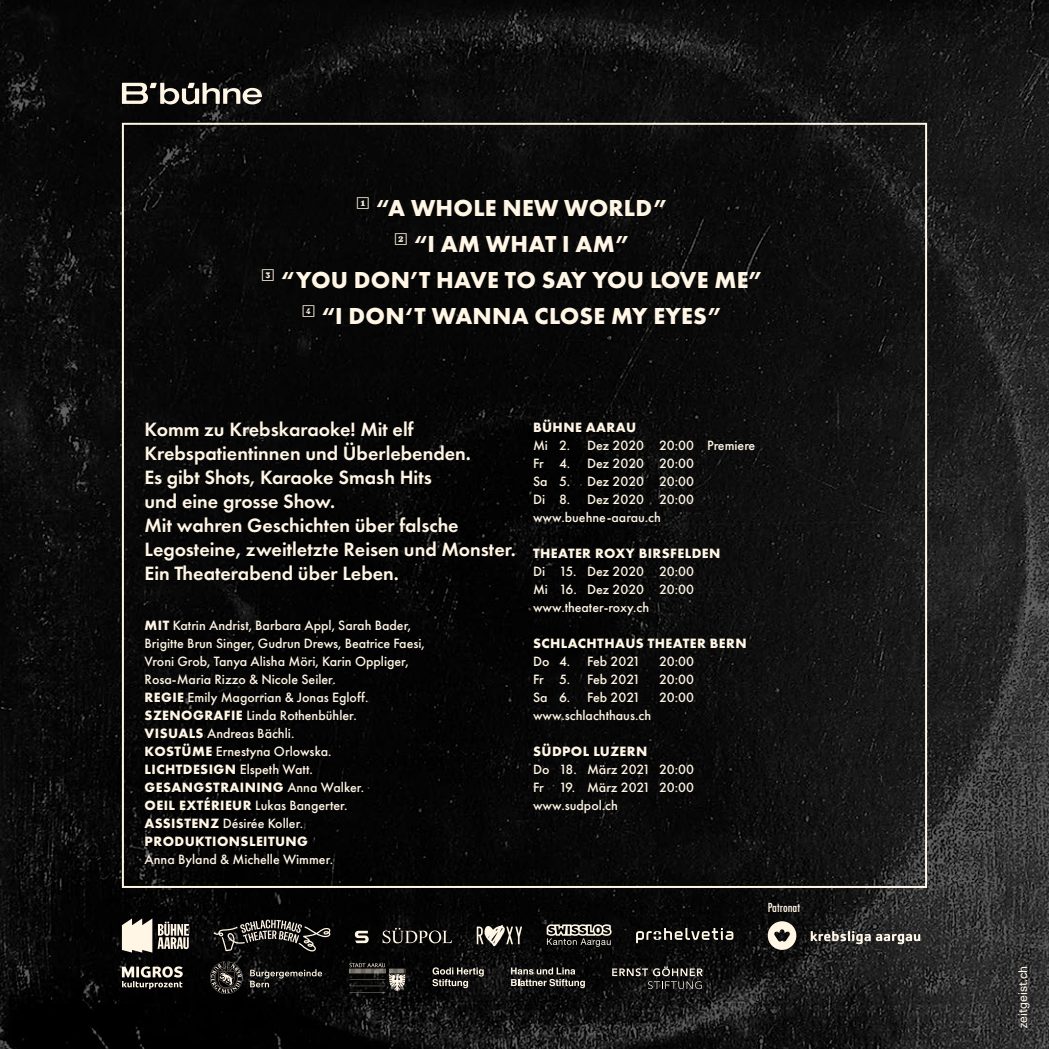
<style>
.page{position:relative;width:1049px;height:1049px;background:#fff}
.page>*{position:absolute;margin:0;border:0;box-sizing:border-box;transform-origin:0 0}
.t1{font:700 24px/36px "Futura PT";letter-spacing:.01em;color:#fff;text-align:center}
.t2{font:600 20px/24px "Futura PT";color:#fff}
.t3{font:500 14px/18px "Futura PT";color:#fff}
.t4{font:700 14px "Futura PT";letter-spacing:.03em;color:#fff}
.t5{font:500 13.8px "Futura PT Cond";color:#fff}
.t6{font:12px "Unica 77 LL";color:#fff}
.s1{font-weight:700}
</style>
<div class="page">
<img style="left:0;top:0;width:1049px;height:1049px">
<h1 class="t1" style="left:261px;top:189px;width:503px"><sup>1</sup> “A WHOLE NEW WORLD”<br><sup>2</sup> “I AM WHAT I AM”<br><sup>3</sup> “YOU DON’T HAVE TO SAY YOU LOVE ME”<br><sup>4</sup> “I DON‘T WANNA CLOSE MY EYES”</h1>
<h2 class="t2" style="left:145px;top:417px;width:373px">Komm zu Krebskaraoke! Mit elf Krebspatientinnen und Überlebenden.<br>Es gibt Shots, Karaoke Smash Hits<br>und eine grosse Show.<br>Mit wahren Geschichten über falsche Legosteine, zweitletzte Reisen und Monster.<br>Ein Theaterabend über Leben.</h2>
<p class="t3" style="left:145px;top:616px;width:282px"><span class="s1">MIT</span> Katrin Andrist, Barbara Appl, Sarah Bader, Brigitte Brun Singer, Gudrun Drews, Beatrice Faesi, Vroni Grob, Tanya Alisha Möri, Karin Oppliger, Rosa-Maria Rizzo &amp; Nicole Seiler.<br><span class="s1">REGIE</span> Emily Magorrian &amp; Jonas Egloff.<br><span class="s1">SZENOGRAFIE</span> Linda Rothenbühler.<br><span class="s1">VISUALS</span> Andreas Bächli.<br><span class="s1">KOSTÜME</span> Ernestyna Orlowska.<br><span class="s1">LICHTDESIGN</span> Elspeth Watt.<br><span class="s1">GESANGSTRAINING</span> Anna Walker.<br><span class="s1">OEIL EXTÉRIEUR</span> Lukas Bangerter.<br><span class="s1">ASSISTENZ</span> Désirée Koller.<br><span class="s1">PRODUKTIONSLEITUNG</span></p>
<p class="t3" style="left:145px;top:850px;width:190px">Anna Byland &amp; Michelle Wimmer.</p>
<p class="t4" style="left:533px;top:418px;width:105px">BÜHNE AARAU</p>
<p class="t3" style="left:533px;top:436px;width:224px">Mi 2. Dez 2020 20:00 Premiere<br>Fr 4. Dez 2020 20:00<br>Sa 5. Dez 2020 20:00<br>Di 8. Dez 2020 20:00 www.buehne-aarau.ch</p>
<p class="t4" style="left:533px;top:544px;width:189px">THEATER ROXY BIRSFELDEN</p>
<p class="t3" style="left:533px;top:562px;width:163px;text-align:justify">Di 15. Dez 2020 20:00<br>Mi 16. Dez 2020 20:00 www.theater-roxy.ch</p>
<p class="t4" style="left:533px;top:634px;width:215px">SCHLACHTHAUS THEATER BERN</p>
<p class="t3" style="left:533px;top:652px;width:109px">Do 4. Feb 2021</p>
<p class="t3" style="left:659px;top:652px;width:37px">20:00</p>
<p class="t3" style="left:533px;top:670px;width:109px">Fr 5. Feb 2021</p>
<p class="t3" style="left:659px;top:670px;width:37px">20:00</p>
<p class="t3" style="left:533px;top:688px;width:109px">Sa 6. Feb 2021</p>
<p class="t3" style="left:659px;top:688px;width:37px">20:00</p>
<p class="t3" style="left:533px;top:706px;width:120px">www.schlachthaus.ch</p>
<p class="t4" style="left:533px;top:742px;width:116px">SÜDPOL LUZERN</p>
<p class="t3" style="left:533px;top:760px;width:163px;text-align:justify">Do 18. März 2021 20:00<br>Fr 19. März 2021 20:00 www.sudpol.ch</p>
<p class="t5" style="left:768px;top:899px;width:34px">Patronat</p>
<p class="t6" style="left:1014px;top:1028px;width:63px;rotate:-90deg">zeitgeist.ch</p>
</div>
